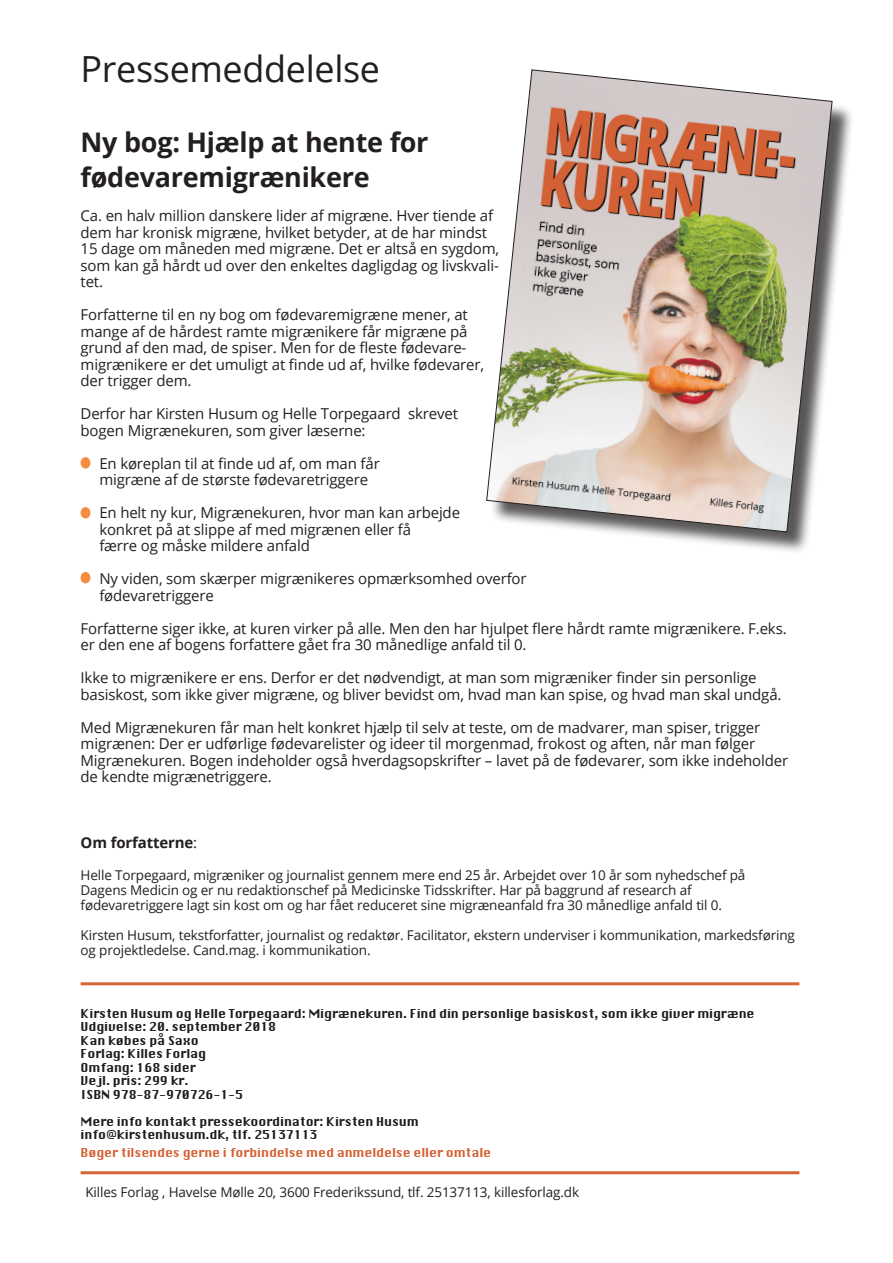
<style>
.page{position:relative;width:893px;height:1263px;background:#fff}
.page>*{position:absolute;margin:0;border:0;box-sizing:border-box;transform-origin:0 0}
.t1{font:36px "Open Sans";letter-spacing:-.01em;color:#231f20}
.t2{font:700 27px/34.5px "Open Sans";letter-spacing:-.01em;color:#231f20}
.t3{font:15px/16.5px "Open Sans";letter-spacing:-.01em;color:#231f20}
.t4{font:700 15px "Open Sans";letter-spacing:-.01em;color:#231f20}
.t5{font:13.5px/15px "Open Sans";letter-spacing:-.01em;color:#231f20}
.t6{font:12px/13.5px "Silom";letter-spacing:-.01em;color:#231f20}
.t7{font:12px "Silom";letter-spacing:-.01em;color:#d56537}
.s1{font-weight:400}
</style>
<div class="page">
<hr style="left:81px;top:982px;width:718px;height:3px;background:#d56537">
<div style="left:81px;top:457px;width:9px;height:12px;background:#f58c3f;border-radius:50%"></div>
<div style="left:81px;top:572px;width:9px;height:11px;background:#f58c3f;border-radius:50%"></div>
<div style="left:81px;top:507px;width:9px;height:11px;background:#f58c3f;border-radius:50%"></div>
<hr style="left:81px;top:1171px;width:718px;height:3px;background:#d56537">
<div style="left:490px;top:73px;width:364px;height:481px;background:#231f20;opacity:.75"></div>
<img style="left:486px;top:69px;width:347px;height:463px">
<h1 class="t1" style="left:81px;top:44px;width:301px">Pressemeddelelse</h1>
<h2 class="t2" style="left:81px;top:124px;width:349px">Ny bog: Hjælp at hente for fødevaremigrænikere</h2>
<p class="t3" style="left:81px;top:207px;width:420px">Ca. en halv million danskere lider af migræne. Hver tiende af dem har kronisk migræne, hvilket betyder, at de har mindst 15 dage om måneden med migræne. Det er altså en sygdom, som kan gå hårdt ud over den enkeltes dagligdag og livskvali&shy;tet.</p>
<p class="t3" style="left:81px;top:306px;width:405px">Forfatterne til en ny bog om fødevaremigræne mener, at mange af de hårdest ramte migrænikere får migræne på grund af den mad, de spiser. Men for de fleste fødevare&shy;migrænikere er det umuligt at finde ud af, hvilke fødevarer, der trigger dem.</p>
<p class="t3" style="left:81px;top:405px;width:379px">Derfor har Kirsten Husum og Helle Torpegaard skrevet bogen Migrænekuren, som giver læserne:</p>
<p class="t3" style="left:99px;top:454px;width:282px">En køreplan til at finde ud af, om man får migræne af de største fødevaretriggere</p>
<p class="t3" style="left:99px;top:504px;width:362px">En helt ny kur, Migrænekuren, hvor man kan arbejde konkret på at slippe af med migrænen eller få<br>færre og måske mildere anfald</p>
<p class="t3" style="left:99px;top:570px;width:429px">Ny viden, som skærper migrænikeres opmærksomhed overfor fødevaretriggere</p>
<p class="t3" style="left:81px;top:619px;width:708px">Forfatterne siger ikke, at kuren virker på alle. Men den har hjulpet flere hårdt ramte migrænikere. F.eks. er den ene af bogens forfattere gået fra 30 månedlige anfald til 0.</p>
<p class="t3" style="left:81px;top:669px;width:702px">Ikke to migrænikere er ens. Derfor er det nødvendigt, at man som migræniker finder sin personlige basiskost, som ikke giver migræne, og bliver bevidst om, hvad man kan spise, og hvad man skal undgå.</p>
<p class="t3" style="left:81px;top:718px;width:709px">Med Migrænekuren får man helt konkret hjælp til selv at teste, om de madvarer, man spiser, trigger migrænen: Der er udførlige fødevarelister og ideer til morgenmad, frokost og aften, når man følger Migrænekuren. Bogen indeholder også hverdagsopskrifter – lavet på de fødevarer, som ikke indeholder de kendte migrænetriggere.</p>
<p class="t4" style="left:81px;top:832px;width:118px">Om forfatterne<span class="s1">:</span></p>
<p class="t5" style="left:81px;top:867px;width:666px">Helle Torpegaard, migræniker og journalist gennem mere end 25 år. Arbejdet over 10 år som nyhedschef på<br>Dagens Medicin og er nu redaktionschef på Medicinske Tidsskrifter. Har på baggrund af research af fødevaretriggere lagt sin kost om og har fået reduceret sine migræneanfald fra 30 månedlige anfald til 0.</p>
<p class="t5" style="left:81px;top:927px;width:716px">Kirsten Husum, tekstforfatter, journalist og redaktør. Facilitator, ekstern underviser i kommunikation, markedsføring og projektledelse. Cand.mag. i kommunikation.</p>
<p class="t6" style="left:81px;top:1007px;width:675px">Kirsten Husum og Helle Torpegaard: Migrænekuren. Find din personlige basiskost, som ikke giver migræne Udgivelse: 20. september 2018<br>Kan købes på Saxo<br>Forlag: Killes Forlag<br>Omfang: 168 sider<br>Vejl. pris: 299 kr.<br>ISBN 978-87-970726-1-5</p>
<p class="t6" style="left:81px;top:1115px;width:340px">Mere info kontakt pressekoordinator: Kirsten Husum info@kirstenhusum.dk, tlf. 25137113</p>
<p class="t7" style="left:81px;top:1146px;width:412px">Bøger tilsendes gerne i forbindelse med anmeldelse eller omtale</p>
<p class="t5" style="left:85px;top:1184px;width:495px">Killes Forlag , Havelse Mølle 20, 3600 Frederikssund, tlf. 25137113, killesforlag.dk</p>
</div>
